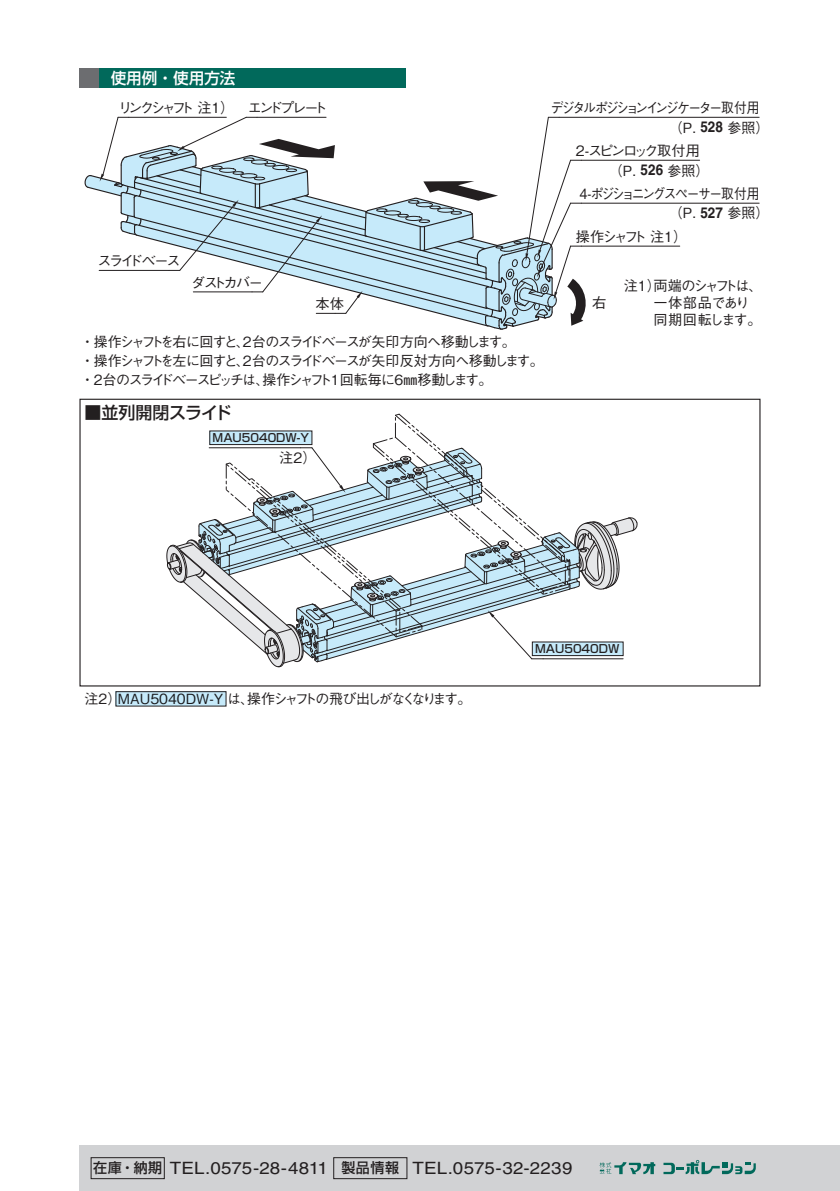
<style>
.page{position:relative;width:840px;height:1191px;background:#fff}
.page>*{position:absolute;margin:0;border:0;box-sizing:border-box;transform-origin:0 0}
.t1{font:17px "Helvetica LT Std";letter-spacing:.005em;color:#231f20;scale:1.1 1}
.t2{font:500 17px "Shin Go Pr 6 N";letter-spacing:-.03em;color:#231f20}
.t3{font:500 15.6px "Shin Go Pr 6 N";color:#fff}
.t4{font:500 14.2px "Gothic BBB Pro";letter-spacing:-.16em;color:#231f20}
.t5{font:500 14.2px/17px "Gothic BBB Pro";letter-spacing:-.115em;color:#231f20}
.t6{font:500 14.2px "Gothic BBB Pro";letter-spacing:-.16em;color:#231f20;scale:.9 1}
.t7{font:500 14.2px "Gothic BBB Pro";letter-spacing:-.135em;color:#231f20;scale:.9 1}
.t8{font:500 14.2px "Gothic BBB Pro";letter-spacing:-.255em;color:#231f20}
.t9{font:500 14.2px "Gothic BBB Pro";letter-spacing:-.18em;color:#231f20}
.t10{font:500 14.2px "Gothic BBB Pro";letter-spacing:-.185em;color:#231f20}
.t11{font:500 14px/18.8px "Gothic BBB Pr 6 N";letter-spacing:-.105em;color:#231f20}
.t12{font:500 14px "Gothic BBB Pr 6 N";letter-spacing:-.07em;color:#231f20}
.t13{font:500 11.4px "Shin Go Pro";color:#231f20}
.s1{font-family:"Helvetica LT Std";font-weight:700;font-size:15px}
.s2{font-family:"Shin Go Pr 6 N";font-weight:500;font-size:14px}
</style>
<div class="page">
<div style="left:79px;top:1145px;width:760px;height:46px;background:#d1d2d4"></div>
<div style="left:91px;top:1157px;width:73px;height:22px;border:1px solid #231f20"></div>
<div style="left:333px;top:1157px;width:74px;height:22px;border:1px solid #231f20"></div>
<svg style="left:599px;top:1162px;width:56px;height:12px"></svg>
<svg style="left:663px;top:1160px;width:92px;height:14px"></svg>
<div style="left:79px;top:68px;width:20px;height:20px;background:#6c6d70"></div>
<div style="left:99px;top:68px;width:306px;height:20px;background:#01695b"></div>
<div style="left:116px;top:691px;width:110px;height:15px;background:#c6eafa"></div>
<div style="left:116px;top:691px;width:110px;height:15px;border:1px solid #231f20"></div>
<hr style="left:558px;top:117px;width:200px;height:1px;background:#231f20">
<hr style="left:581px;top:160px;width:118px;height:1px;background:#231f20">
<hr style="left:581px;top:203px;width:177px;height:1px;background:#231f20">
<hr style="left:581px;top:246px;width:98px;height:1px;background:#231f20">
<svg style="left:84px;top:117px;width:505px;height:213px"></svg>
<svg style="left:166px;top:413px;width:471px;height:254px"></svg>
<p class="t3" style="left:111px;top:65px;width:126px">使用例・使用方法</p>
<p class="t8" style="left:118px;top:96px;width:117px">リンクシャフト 注 1 ）</p>
<p class="t10" style="left:248px;top:97px;width:81px">エンドプレート</p>
<p class="t4" style="left:97px;top:249px;width:85px">スライドベース</p>
<p class="t4" style="left:191px;top:271px;width:73px">ダストカバー</p>
<p class="t4" style="left:315px;top:292px;width:30px">本体</p>
<p class="t11" style="left:81px;top:332px;width:464px">・操作シャフトを右に回すと、2台のスライドベースが矢印方向へ移動します。<br>・操作シャフトを左に回すと、2台のスライドベースが矢印反対方向へ移動します。・2台のスライドベースピッチは、操作シャフト1回転毎に6㎜移動します。</p>
<p class="t2" style="left:84px;top:399px;width:148px">■並列開閉スライド</p>
<p class="t13" style="left:212px;top:429px;width:98px">MAU5040DW-Y</p>
<p class="t4" style="left:279px;top:446px;width:39px">注2）</p>
<p class="t6" style="left:550px;top:96px;width:233px">デジタルポジションインジケーター取付用</p>
<p class="t4" style="left:575px;top:139px;width:125px">2-スピンロック取付用</p>
<p class="t11" style="left:668px;top:117px;width:102px">（P. <span class="s1">528</span> 参照）</p>
<p class="t11" style="left:608px;top:160px;width:102px">（P. <span class="s1">526</span> 参照）</p>
<p class="t11" style="left:668px;top:203px;width:102px">（P. <span class="s1">527</span> 参照）</p>
<p class="t7" style="left:579px;top:182px;width:202px">4-ポジショニングスペーサー取付用</p>
<p class="t9" style="left:575px;top:225px;width:113px">操作シャフト 注1）</p>
<p class="t4" style="left:592px;top:291px;width:16px">右</p>
<p class="t5" style="left:653px;top:275px;width:111px;text-indent:-30px">注 1 ）両端のシャフトは、一体部品であり同期回転します。</p>
<p class="t12" style="left:84px;top:687px;width:388px">注2）MAU5040DW-Y は、操作シャフトの飛び出しがなくなります。</p>
<p class="t13" style="left:535px;top:640px;width:86px">MAU5040DW</p>
<p class="t1" style="left:93px;top:1158px;width:437px"><span class="s2">在庫・納期</span> TEL.0575-28-4811 <span class="s2">製品情報</span> TEL.0575-32-2239</p>
</div>
